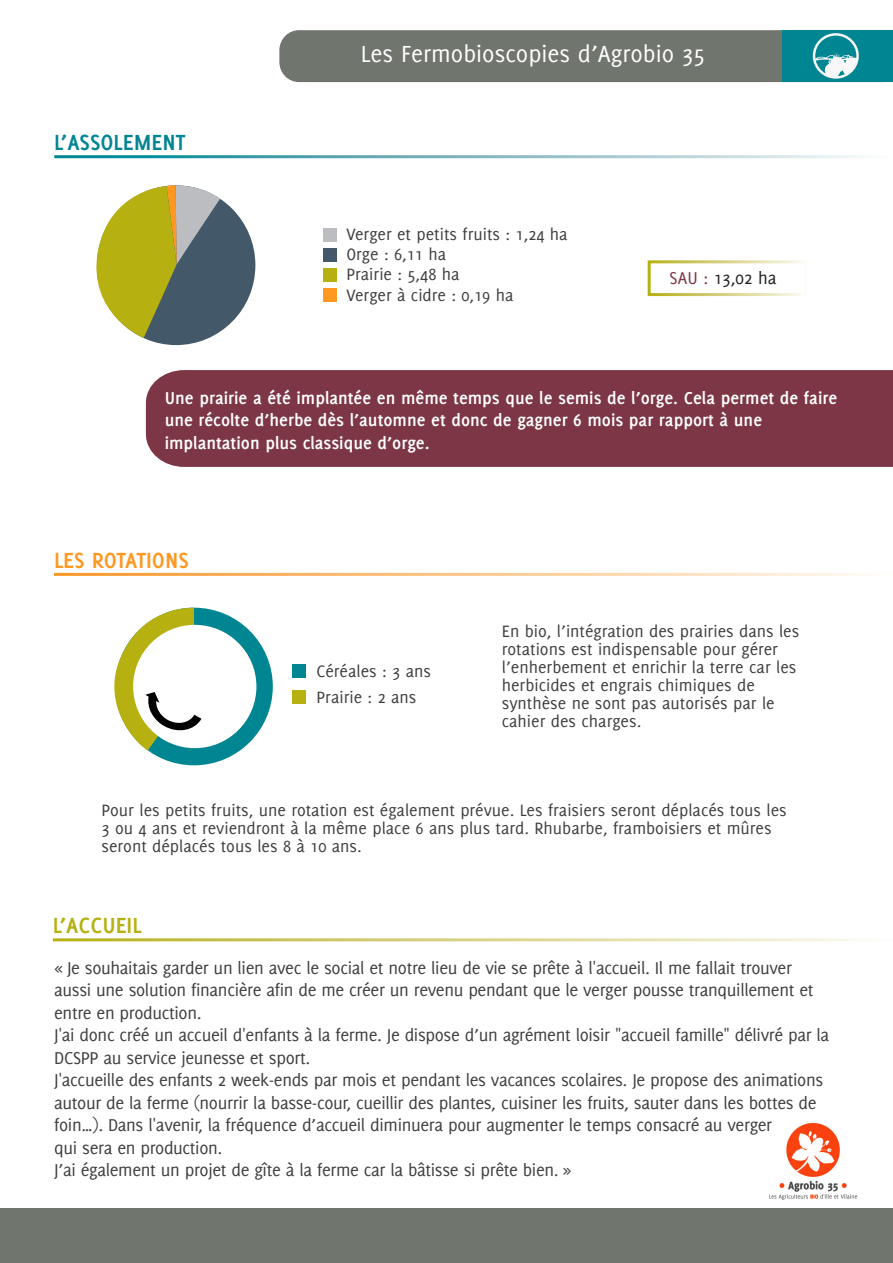
<style>
.page{position:relative;width:893px;height:1263px;background:#fff}
.page>*{position:absolute;margin:0;border:0;box-sizing:border-box;transform-origin:0 0}
.t1{font:25.5px "Delicious";color:#fff}
.t2{font:700 24px "Delicious";color:#ff9821}
.t3{font:700 24px "Delicious";color:#008592}
.t4{font:700 24px "Delicious";color:#b6b010}
.t5{font:18.75px/22.5px "Delicious";letter-spacing:-.02em;color:#3e3e3f}
.t6{font:700 18.75px/22.5px "Delicious";color:#fff}
.t7{font:18.75px "Delicious";color:#231f20}
.t8{font:18px/18px "Delicious";color:#3e3e3f}
.s1{color:#7d3645}
</style>
<div class="page">
<div style="left:115px;top:608px;width:158px;height:157px;background:#008592;border-radius:50%"></div>
<div style="left:133px;top:625px;width:123px;height:123px;background:#fff;border-radius:50%"></div>
<div style="left:292px;top:664px;width:14px;height:14px;background:#008592"></div>
<div style="left:292px;top:690px;width:14px;height:14px;background:#b6b010"></div>
<img style="left:749px;top:1122px;width:128px;height:87px">
<div style="left:0;top:1209px;width:893px;height:54px;background:#70756e"></div>
<div style="left:323px;top:248px;width:14px;height:14px;background:#435869"></div>
<div style="left:323px;top:268px;width:14px;height:13px;background:#b6b010"></div>
<div style="left:323px;top:228px;width:14px;height:14px;background:#bcbdc0"></div>
<div style="left:323px;top:288px;width:14px;height:14px;background:#ff9821"></div>
<div style="left:146px;top:370px;width:747px;height:97px;background:#7d3645"></div>
<svg style="left:114px;top:607px;width:87px;height:143px"></svg>
<svg style="left:279px;top:30px;width:614px;height:52px;background:#637c78"></svg>
<div style="left:97px;top:185px;width:158px;height:160px;background:#435869;border-radius:50%"></div>
<svg style="left:96px;top:185px;width:124px;height:153px"></svg>
<div style="left:648px;top:260px;width:159px;height:36px;border:3px solid #fff"></div>
<p class="t3" style="left:54px;top:128px;width:133px">L’ASSOLEMENT</p>
<p class="t1" style="left:361px;top:39px;width:346px">Les Fermobioscopies d’Agrobio 35</p>
<p class="t8" style="left:346px;top:225px;width:223px">Verger et petits fruits : 1,24 ha</p>
<p class="t8" style="left:346px;top:245px;width:101px">Orge : 6,11 ha</p>
<p class="t8" style="left:346px;top:265px;width:115px">Prairie : 5,48 ha</p>
<p class="t8" style="left:346px;top:285px;width:169px">Verger à cidre : 0,19 ha</p>
<p class="t7" style="left:670px;top:267px;width:108px"><span class="s1">SAU :</span> 13,02 ha</p>
<p class="t6" style="left:165px;top:386px;width:674px">Une prairie a été implantée en même temps que le semis de l’orge. Cela permet de faire une récolte d’herbe dès l’automne et donc de gagner 6 mois par rapport à une</p>
<p class="t6" style="left:165px;top:431px;width:266px">implantation plus classique d’orge.</p>
<p class="t2" style="left:54px;top:546px;width:136px">LES ROTATIONS</p>
<p class="t8" style="left:316px;top:662px;width:116px">Céréales : 3 ans</p>
<p class="t8" style="left:316px;top:688px;width:101px">Prairie : 2 ans</p>
<p class="t8" style="left:502px;top:622px;width:299px">En bio, l’intégration des prairies dans les rotations est indispensable pour gérer l’enherbement et enrichir la terre car les herbicides et engrais chimiques de</p>
<p class="t8" style="left:502px;top:694px;width:274px">synthèse ne sont pas autorisés par le cahier des charges.</p>
<p class="t8" style="left:102px;top:801px;width:687px">Pour les petits fruits, une rotation est également prévue. Les fraisiers seront déplacés tous les<br>3 ou 4 ans et reviendront à la même place 6 ans plus tard. Rhubarbe, framboisiers et mûres seront déplacés tous les 8 à 10 ans.</p>
<p class="t4" style="left:53px;top:911px;width:90px">L’ACCUEIL</p>
<p class="t5" style="left:54px;top:956px;width:761px">« Je souhaitais garder un lien avec le social et notre lieu de vie se prête à l'accueil. Il me fallait trouver aussi une solution financière afin de me créer un revenu pendant que le verger pousse tranquillement et entre en production.</p>
<p class="t5" style="left:54px;top:1024px;width:777px">J'ai donc créé un accueil d'enfants à la ferme. Je dispose d’un agrément loisir "accueil famille" délivré par la<br>DCSPP au service jeunesse et sport.</p>
<p class="t5" style="left:54px;top:1069px;width:771px">J'accueille des enfants 2 week-ends par mois et pendant les vacances scolaires. Je propose des animations autour de la ferme (nourrir la basse-cour, cueillir des plantes, cuisiner les fruits, sauter dans les bottes de foin…). Dans l'avenir, la fréquence d’accueil diminuera pour augmenter le temps consacré au verger</p>
<p class="t5" style="left:54px;top:1136px;width:170px">qui sera en production.</p>
<p class="t5" style="left:54px;top:1159px;width:519px">J’ai également un projet de gîte à la ferme car la bâtisse si prête bien. »</p>
</div>
